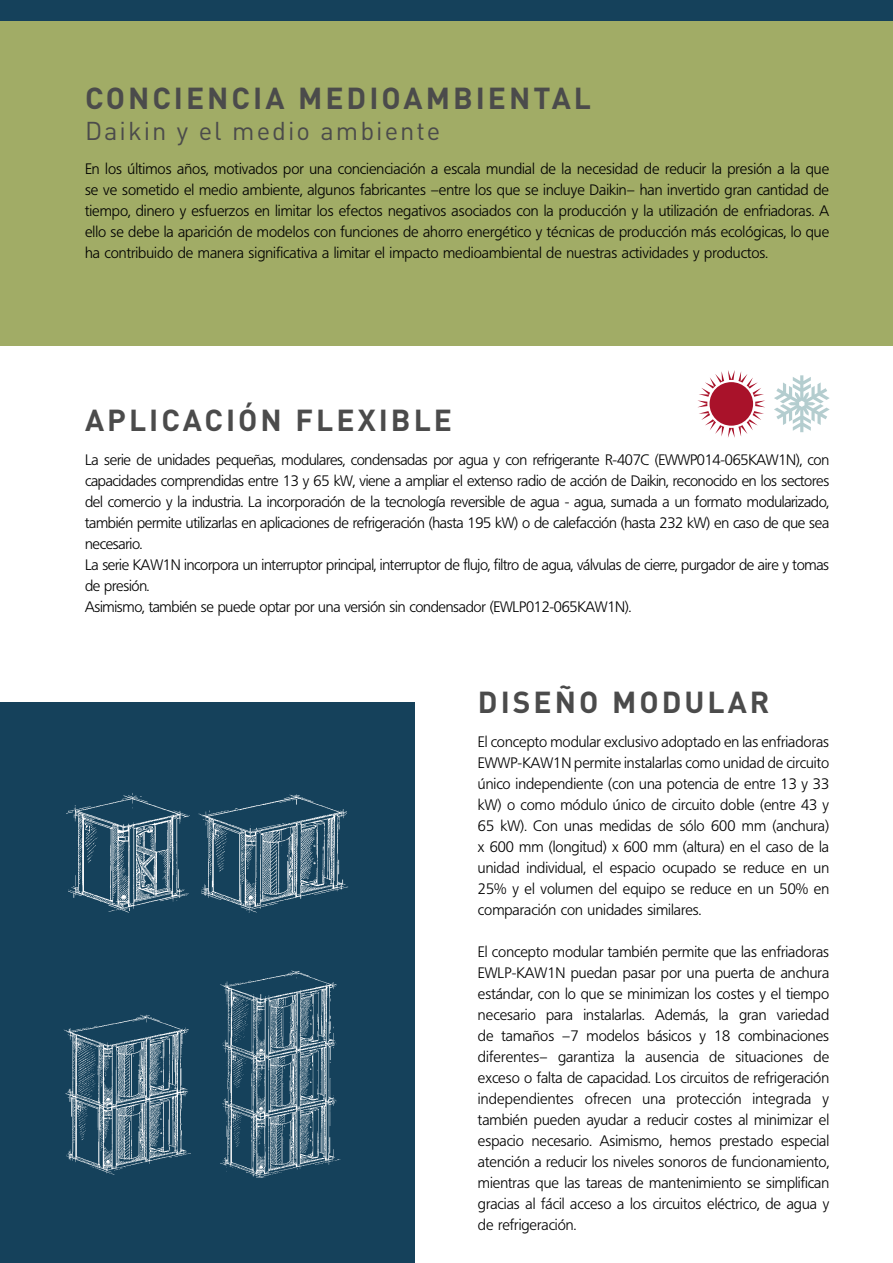
<style>
.page{position:relative;width:893px;height:1263px;background:#fff}
.page>*{position:absolute;margin:0;border:0;box-sizing:border-box;transform-origin:0 0}
.t1{font:700 30px "DIN";letter-spacing:.1em;color:#4b4b4b}
.t2{font:25.5px "DIN";letter-spacing:.08em;color:#4b4b4b}
.t3{font:300 15px/21px "Frutiger BSK45";letter-spacing:-.02em;color:#000;text-align:justify}
</style>
<div class="page">
<div style="left:0;top:702px;width:415px;height:561px;background:#15415b"></div>
<img style="left:66px;top:793px;width:124px;height:120px">
<img style="left:198px;top:794px;width:151px;height:119px">
<img style="left:63px;top:1014px;width:127px;height:161px">
<img style="left:220px;top:970px;width:121px;height:208px">
<div style="left:0;top:0;width:893px;height:21px;background:#15415b"></div>
<div style="left:0;top:21px;width:893px;height:324px;background:#a1ac66"></div>
<svg style="left:697px;top:370px;width:68px;height:68px"></svg>
<svg style="left:774px;top:375px;width:56px;height:57px"></svg>
<h1 class="t1" style="left:85px;top:79px;width:508px">CONCIENCIA MEDIOAMBIENTAL</h1>
<h2 class="t2" style="left:85px;top:116px;width:357px">Daikin y el medio ambiente</h2>
<p class="t3" style="left:85px;top:158px;width:746px">En los últimos años, motivados por una concienciación a escala mundial de la necesidad de reducir la presión a la que se ve sometido el medio ambiente, algunos fabricantes –entre los que se incluye Daikin– han invertido gran cantidad de tiempo, dinero y esfuerzos en limitar los efectos negativos asociados con la producción y la utilización de enfriadoras. A ello se debe la aparición de modelos con funciones de ahorro energético y técnicas de producción más ecológicas, lo que ha contribuido de manera significativa a limitar el impacto medioambiental de nuestras actividades y productos.</p>
<h1 class="t1" style="left:85px;top:400px;width:369px">APLICACIÓN FLEXIBLE</h1>
<p class="t3" style="left:85px;top:449px;width:746px;text-align:left">La serie de unidades pequeñas, modulares, condensadas por agua y con refrigerante R-407C (EWWP014-065KAW1N), con capacidades comprendidas entre 13 y 65 kW, viene a ampliar el extenso radio de acción de Daikin, reconocido en los sectores del comercio y la industria. La incorporación de la tecnología reversible de agua - agua, sumada a un formato modularizado, también permite utilizarlas en aplicaciones de refrigeración (hasta 195 kW) o de calefacción (hasta 232 kW) en caso de que sea necesario.<br>La serie KAW1N incorpora un interruptor principal, interruptor de flujo, filtro de agua, válvulas de cierre, purgador de aire y tomas de presión.<br>Asimismo, también se puede optar por una versión sin condensador (EWLP012-065KAW1N).</p>
<h1 class="t1" style="left:478px;top:682px;width:293px">DISEÑO MODULAR</h1>
<p class="t3" style="left:478px;top:731px;width:353px">El concepto modular exclusivo adoptado en las enfriadoras EWWP-KAW1N permite instalarlas como unidad de circuito único independiente (con una potencia de entre 13 y 33 kW) o como módulo único de circuito doble (entre 43 y 65 kW). Con unas medidas de sólo 600 mm (anchura) x 600 mm (longitud) x 600 mm (altura) en el caso de la unidad individual, el espacio ocupado se reduce en un 25% y el volumen del equipo se reduce en un 50% en comparación con unidades similares.</p>
<p class="t3" style="left:478px;top:941px;width:353px">El concepto modular también permite que las enfriadoras EWLP-KAW1N puedan pasar por una puerta de anchura estándar, con lo que se minimizan los costes y el tiempo necesario para instalarlas. Además, la gran variedad de tamaños –7 modelos básicos y 18 combinaciones diferentes– garantiza la ausencia de situaciones de exceso o falta de capacidad. Los circuitos de refrigeración independientes ofrecen una protección integrada y también pueden ayudar a reducir costes al minimizar el espacio necesario. Asimismo, hemos prestado especial atención a reducir los niveles sonoros de funcionamiento, mientras que las tareas de mantenimiento se simplifican gracias al fácil acceso a los circuitos eléctrico, de agua y de refrigeración.</p>
</div>
